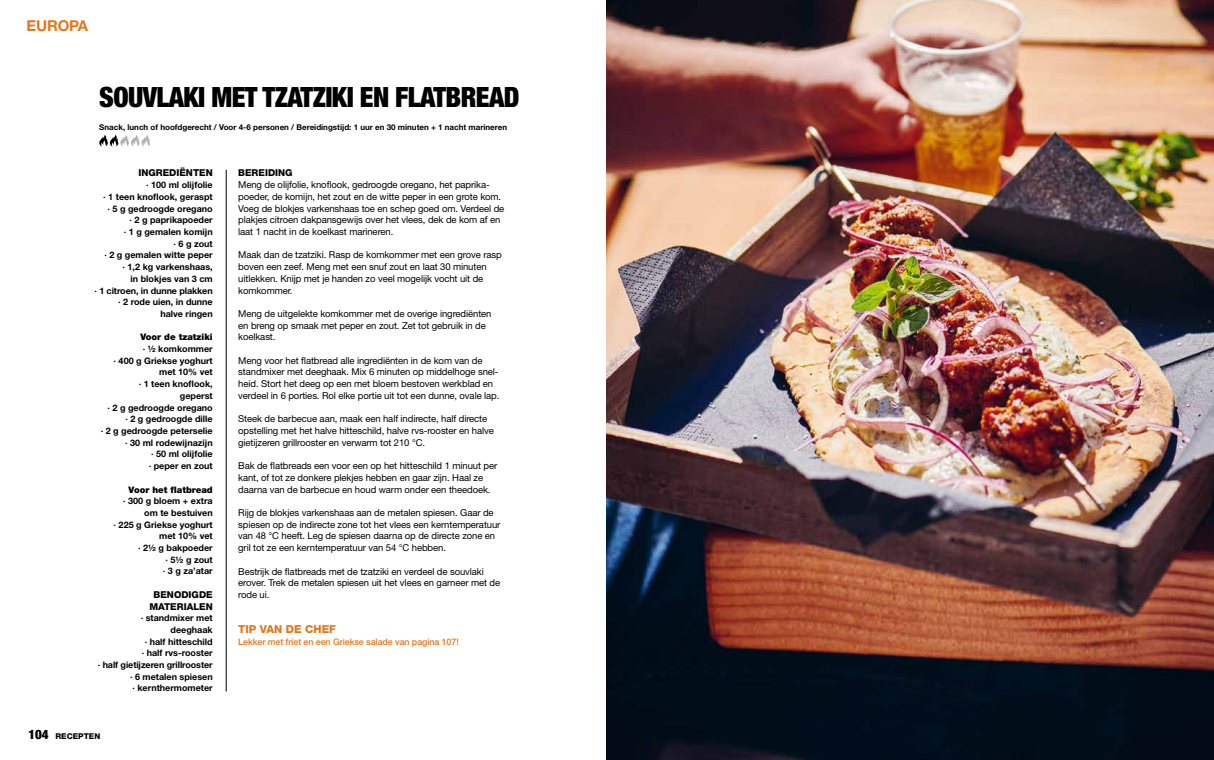
<style>
.page{position:relative;width:1214px;height:760px;background:#fff}
.page>*{position:absolute;margin:0;border:0;box-sizing:border-box;transform-origin:0 0}
.t1{font:900 condensed 28px "Helvetica Neue LT Std";letter-spacing:-.02em;color:#000}
.t2{font:700 15px "Helvetica Neue LT Std";letter-spacing:-.01em;color:#e1771b}
.t3{font:800 11px "Helvetica Neue LT Std";color:#e1771b}
.t4{font:9.5px/11.7px "Helvetica Neue LT Std";letter-spacing:-.01em;color:#000}
.t5{font:800 9.5px/11.7px "Helvetica Neue LT Std";color:#000;text-align:center}
.t6{font:700 9px/11.7px "Helvetica Neue LT Std";color:#000;text-align:right}
.t7{font:500 9px "Helvetica Neue LT Std";letter-spacing:-.01em;color:#e1771b}
.t8{font:900 9px "Helvetica Neue LT Std";color:#000}
.t9{font:700 8px "Helvetica Neue LT Std";color:#000}
.t10{font:800 8px "Helvetica Neue LT Std";color:#000}
.s1{font-weight:900;font-stretch:condensed;font-size:13px}
</style>
<div class="page">
<img style="left:607px;top:0;width:606px;height:760px">
<svg style="left:99px;top:135px;width:51px;height:12px"></svg>
<hr style="left:226px;top:170px;width:1px;height:521px;background:#000">
<h2 class="t2" style="left:26px;top:17px;width:63px">EUROPA</h2>
<h1 class="t1" style="left:99px;top:79px;width:422px">SOUVLAKI MET TZATZIKI EN FLATBREAD</h1>
<p class="t9" style="left:99px;top:122px;width:409px">Snack, lunch of hoofdgerecht / Voor 4-6 personen / Bereidingstijd: 1 uur en 30 minuten + 1 nacht marineren</p>
<p class="t5" style="left:238px;top:167px;width:56px">BEREIDING</p>
<p class="t4" style="left:238px;top:179px;width:267px">Meng de olijfolie, knoflook, gedroogde oregano, het paprika&shy;poeder, de komijn, het zout en de witte peper in een grote kom.<br>Voeg de blokjes varkenshaas toe en schep goed om. Verdeel de plakjes citroen dakpansgewijs over het vlees, dek de kom af en laat 1 nacht in de koelkast marineren.</p>
<p class="t4" style="left:238px;top:249px;width:265px">Maak dan de tzatziki. Rasp de komkommer met een grove rasp boven een zeef. Meng met een snuf zout en laat 30 minuten uitlekken. Knijp met je handen zo veel mogelijk vocht uit de komkommer.</p>
<p class="t4" style="left:238px;top:307px;width:255px">Meng de uitgelekte komkommer met de overige ingrediënten en breng op smaak met peper en zout. Zet tot gebruik in de koelkast.</p>
<p class="t4" style="left:238px;top:354px;width:263px">Meng voor het flatbread alle ingrediënten in de kom van de standmixer met deeghaak. Mix 6 minuten op middelhoge snel&shy;heid. Stort het deeg op een met bloem bestoven werkblad en verdeel in 6 porties. Rol elke portie uit tot een dunne, ovale lap.</p>
<p class="t4" style="left:238px;top:413px;width:257px">Steek de barbecue aan, maak een half indirecte, half directe opstelling met het halve hitteschild, halve rvs-rooster en halve gietijzeren grillrooster en verwarm tot 210 °C.</p>
<p class="t4" style="left:238px;top:460px;width:260px">Bak de flatbreads een voor een op het hitteschild 1 minuut per kant, of tot ze donkere plekjes hebben en gaar zijn. Haal ze daarna van de barbecue en houd warm onder een theedoek.</p>
<p class="t4" style="left:238px;top:506px;width:264px">Rijg de blokjes varkenshaas aan de metalen spiesen. Gaar de spiesen op de indirecte zone tot het vlees een kerntemperatuur van 48 °C heeft. Leg de spiesen daarna op de directe zone en gril tot ze een kerntemperatuur van 54 °C hebben.</p>
<p class="t4" style="left:238px;top:565px;width:263px">Bestrijk de flatbreads met de tzatziki en verdeel de souvlaki erover. Trek de metalen spiesen uit het vlees en garneer met de rode ui.</p>
<p class="t3" style="left:238px;top:622px;width:99px">TIP VAN DE CHEF</p>
<p class="t7" style="left:238px;top:636px;width:222px">Lekker met friet en een Griekse salade van pagina 107!</p>
<p class="t5" style="left:138px;top:167px;width:76px">INGREDIËNTEN</p>
<p class="t6" style="left:94px;top:179px;width:120px">∙ 100 ml olijfolie<br>∙ 1 teen knoflook, geraspt<br>∙ 5 g gedroogde oregano<br>∙ 2 g paprikapoeder<br>∙ 1 g gemalen komijn<br>∙ 6 g zout<br>∙ 2 g gemalen witte peper<br>∙ 1,2 kg varkenshaas,<br>in blokjes van 3 cm<br>∙ 1 citroen, in dunne plakken ∙ 2 rode uien, in dunne halve ringen</p>
<p class="t8" style="left:140px;top:332px;width:74px">Voor de tzatziki</p>
<p class="t6" style="left:101px;top:343px;width:113px">∙ 1/2 komkommer<br>∙ 400 g Griekse yoghurt met 10% vet<br>∙ 1 teen knoflook,<br>geperst<br>∙ 2 g gedroogde oregano<br>∙ 2 g gedroogde dille<br>∙ 2 g gedroogde peterselie ∙ 30 ml rodewijnazijn<br>∙ 50 ml olijfolie<br>∙ peper en zout</p>
<p class="t8" style="left:129px;top:484px;width:86px">Voor het flatbread</p>
<p class="t6" style="left:114px;top:495px;width:101px">∙ 300 g bloem + extra om te bestuiven<br>∙ 225 g Griekse yoghurt met 10% vet<br>∙ 2½ g bakpoeder<br>∙ 5½ g zout<br>∙ 3 g za’atar</p>
<p class="t5" style="left:149px;top:588px;width:65px">BENODIGDE<br>MATERIALEN</p>
<p class="t6" style="left:98px;top:612px;width:116px">∙ standmixer met deeghaak<br>∙ half hitteschild<br>∙ half rvs-rooster<br>∙ half gietijzeren grillrooster ∙ 6 metalen spiesen<br>∙ kernthermometer</p>
<p class="t10" style="left:28px;top:731px;width:73px"><span class="s1">104</span> RECEPTEN</p>
</div>
